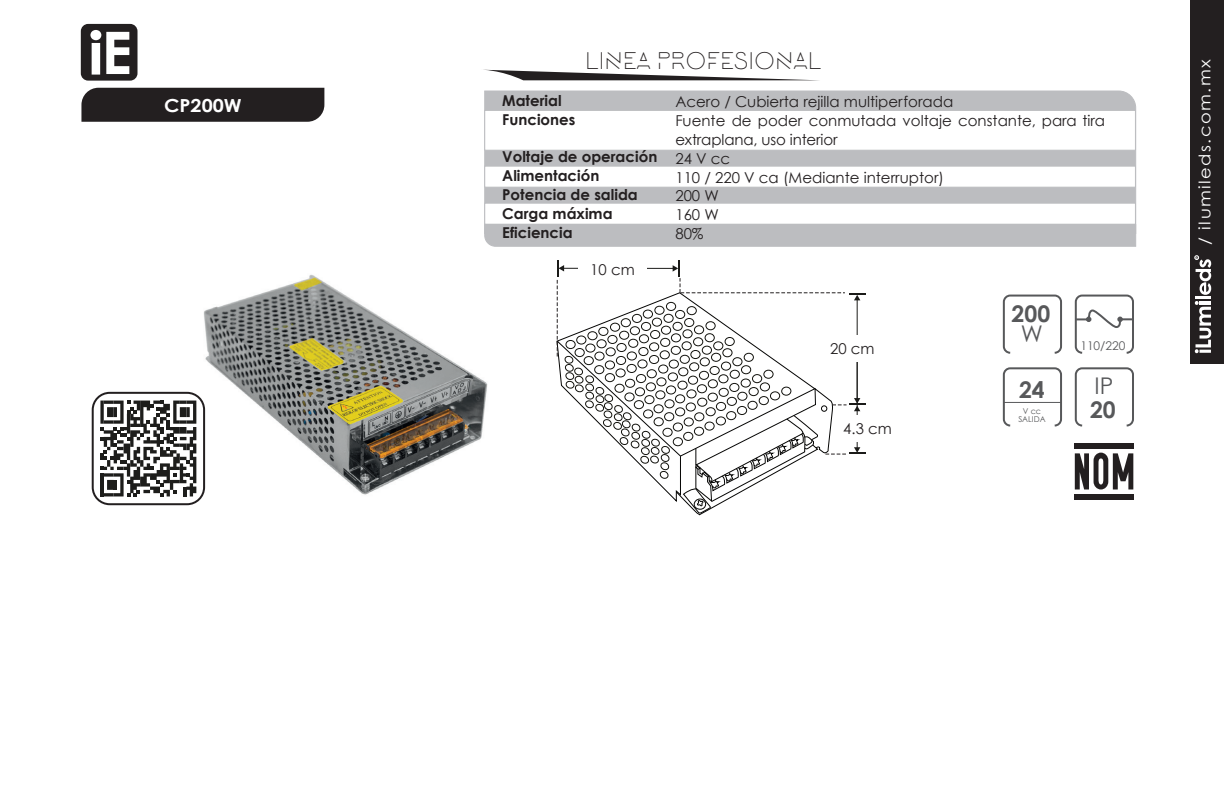
<style>
.page{position:relative;width:1224px;height:792px;background:#fff}
.page>*{position:absolute;margin:0;border:0;box-sizing:border-box;transform-origin:0 0}
.t1{font:24px "Lombok";color:#231f20}
.t2{font:700 23px "Century Gothic";color:#57585a}
.t3{font:23px "Century Gothic";color:#57585a}
.t4{font:700 18px "Century Gothic";color:#fff;scale:1.1 1}
.t5{font:16px "Century Gothic";letter-spacing:.08em;color:#fff;scale:1.12 1}
.t6{font:15px/18.8px "Century Gothic";color:#231f20}
.t7{font:700 15px "Century Gothic";color:#231f20}
.t8{font:12px "Century Gothic";color:#57585a}
.t9{font:8px "Century Gothic";color:#57585a}
</style>
<div class="page">
<div style="left:1190px;top:0;width:34px;height:364px;background:#231f20"></div>
<hr style="left:1196px;top:296px;width:15px;height:3px;background:#fff">
<svg style="left:1195px;top:301px;width:16px;height:52px"></svg>
<svg style="left:1195px;top:255px;width:16px;height:40px"></svg>
<div style="left:81px;top:88px;width:243px;height:34px;background:#231f20"></div>
<div style="left:484px;top:90px;width:653px;height:134px;background:#bcbdc0"></div>
<div style="left:484px;top:110px;width:652px;height:41px;background:#fff;border:1px solid #bcbdc0"></div>
<div style="left:484px;top:166px;width:652px;height:22px;background:#fff;border:1px solid #bcbdc0"></div>
<div style="left:484px;top:203px;width:652px;height:22px;background:#fff;border:1px solid #bcbdc0"></div>
<div style="left:484px;top:224px;width:653px;height:23px;background:#bcbdc0"></div>
<div style="left:81px;top:24px;width:57px;height:57px;background:#231f20;border-radius:7px"></div>
<svg style="left:90px;top:30px;width:39px;height:45px"></svg>
<svg style="left:486px;top:70px;width:322px;height:10px"></svg>
<div style="left:1075px;top:295px;width:59px;height:59px;border:2px solid #57585a;border-radius:6px"></div>
<svg style="left:1074px;top:309px;width:60px;height:20px"></svg>
<hr style="left:1004px;top:402px;width:57px;height:1px;background:#57585a">
<div style="left:1003px;top:367px;width:59px;height:60px;border:2px solid #57585a;border-radius:6px"></div>
<div style="left:1075px;top:367px;width:59px;height:60px;border:2px solid #57585a;border-radius:6px"></div>
<div style="left:1003px;top:295px;width:59px;height:59px;border:2px solid #57585a;border-radius:6px"></div>
<div style="left:1075px;top:444px;width:59px;height:5px;background:#231f20"></div>
<div style="left:1075px;top:494px;width:59px;height:5px;background:#231f20"></div>
<svg style="left:1075px;top:453px;width:58px;height:36px"></svg>
<img style="left:189px;top:274px;width:299px;height:232px">
<div style="left:541px;top:245px;width:369px;height:288px;background:#fff"></div>
<svg style="left:557px;top:260px;width:308px;height:255px"></svg>
<div style="left:92px;top:392px;width:113px;height:113px;border:2px solid #231f20;border-radius:17px"></div>
<svg style="left:100px;top:401px;width:96px;height:95px"></svg>
<p class="t1" style="left:585px;top:48px;width:238px">LINEA PROFESIONAL</p>
<p class="t4" style="left:164px;top:94px;width:72px">CP200W</p>
<p class="t7" style="left:502px;top:91px;width:61px">Material</p>
<p class="t7" style="left:502px;top:110px;width:75px">Funciones</p>
<p class="t7" style="left:502px;top:148px;width:157px">Voltaje de operación</p>
<p class="t7" style="left:502px;top:166px;width:99px">Alimentación</p>
<p class="t7" style="left:502px;top:185px;width:137px">Potencia de salida</p>
<p class="t7" style="left:502px;top:204px;width:112px">Carga máxima</p>
<p class="t7" style="left:502px;top:223px;width:72px">Eficiencia</p>
<p class="t6" style="left:590px;top:260px;width:46px">10 cm</p>
<p class="t6" style="left:675px;top:92px;width:279px">Acero / Cubierta rejilla multiperforada</p>
<p class="t6" style="left:675px;top:111px;width:431px">Fuente de poder conmutada voltaje constante, para tira extraplana, uso interior</p>
<p class="t6" style="left:675px;top:149px;width:56px">24 V cc</p>
<p class="t6" style="left:675px;top:168px;width:270px">110 / 220 V ca (Mediante interruptor)</p>
<p class="t6" style="left:675px;top:186px;width:45px">200 W</p>
<p class="t6" style="left:675px;top:205px;width:45px">160 W</p>
<p class="t6" style="left:675px;top:224px;width:30px">80%</p>
<p class="t6" style="left:830px;top:339px;width:46px">20 cm</p>
<p class="t6" style="left:843px;top:419px;width:50px">4.3 cm</p>
<p class="t2" style="left:1012px;top:299px;width:40px">200</p>
<p class="t3" style="left:1021px;top:320px;width:24px">W</p>
<p class="t2" style="left:1019px;top:375px;width:27px">24</p>
<p class="t9" style="left:1023px;top:406px;width:20px">V cc</p>
<p class="t9" style="left:1018px;top:414px;width:29px">SALIDA</p>
<p class="t8" style="left:1080px;top:338px;width:47px">110/220</p>
<p class="t3" style="left:1095px;top:372px;width:20px">IP</p>
<p class="t2" style="left:1090px;top:396px;width:27px">20</p>
<p class="t5" style="left:1195px;top:245px;width:167px;rotate:-90deg">/ ilumileds.com.mx</p>
</div>
